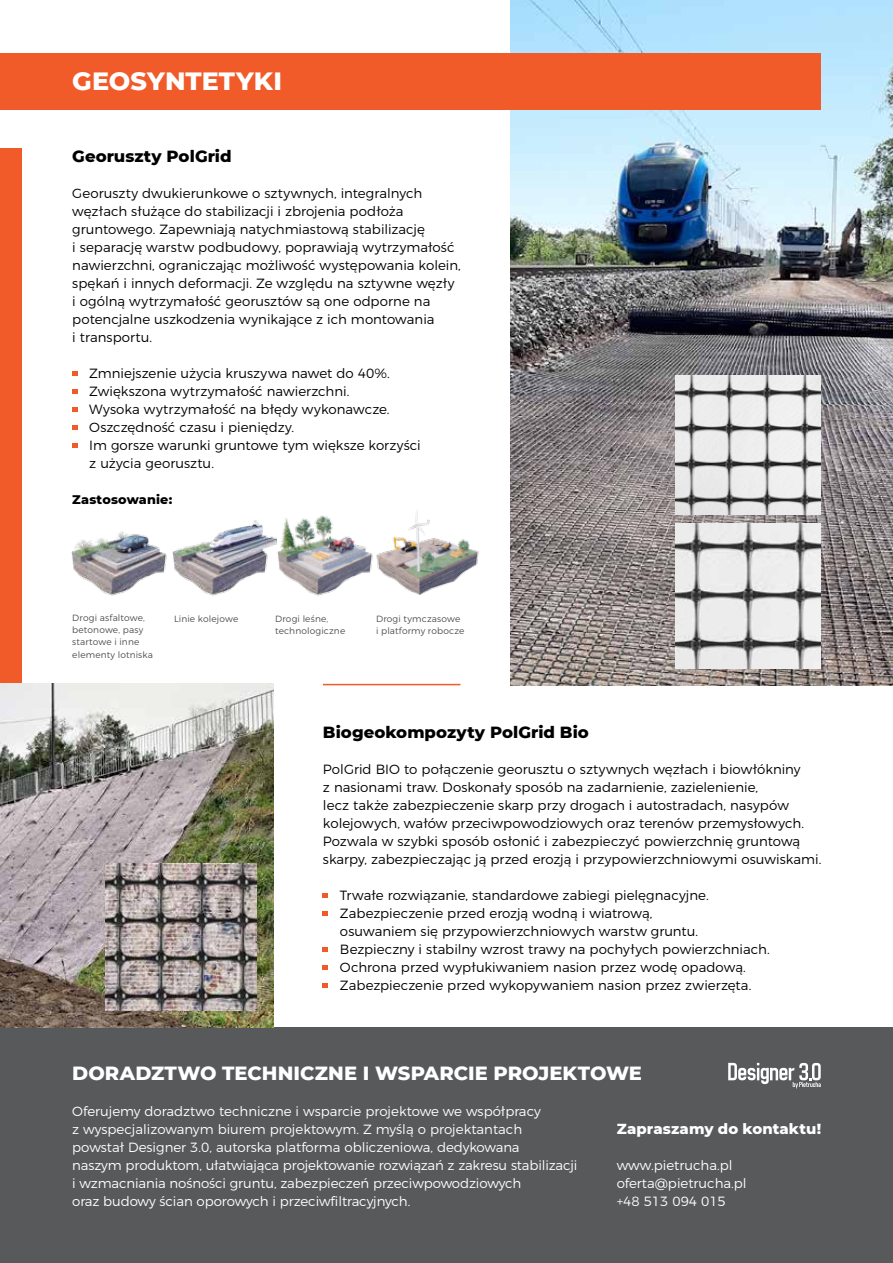
<style>
.page{position:relative;width:893px;height:1263px;background:#fff}
.page>*{position:absolute;margin:0;border:0;box-sizing:border-box;transform-origin:0 0}
.t1{font:800 25.5px "Montserrat";color:#fff}
.t2{font:800 19.5px "Montserrat";color:#fff}
.t3{font:800 16.5px "Montserrat";letter-spacing:.005em;color:#000}
.t4{font:800 14.85px "Montserrat";letter-spacing:.005em;color:#fff}
.t5{font:300 13.35px/18px "Montserrat";color:#000}
.t6{font:300 13.35px/18px "Montserrat";letter-spacing:-.005em;color:#fff}
.t7{font:800 12.75px "Montserrat";letter-spacing:.01em;color:#000}
.t8{font:300 9px/12.3px "Montserrat";letter-spacing:.015em;color:#4d4d4f}
.s1{font-family:"Arial";font-weight:900;font-size:13.5px}
</style>
<div class="page">
<div style="left:0;top:1027px;width:893px;height:236px;background:#58595b"></div>
<img style="left:71px;top:531px;width:90px;height:65px">
<img style="left:161px;top:520px;width:104px;height:76px">
<div style="left:0;top:148px;width:21px;height:538px;background:#f15a29"></div>
<img style="left:510px;top:0;width:383px;height:685px">
<div style="left:0;top:53px;width:821px;height:56px;background:#f15a29"></div>
<hr style="left:323px;top:684px;width:137px;height:1px;background:#f15a29">
<svg style="left:728px;top:1063px;width:93px;height:25px"></svg>
<img style="left:0;top:684px;width:273px;height:343px">
<img style="left:106px;top:863px;width:150px;height:147px">
<svg style="left:72px;top:371px;width:5px;height:5px"></svg>
<svg style="left:72px;top:389px;width:5px;height:5px"></svg>
<svg style="left:72px;top:407px;width:5px;height:5px"></svg>
<svg style="left:72px;top:425px;width:5px;height:5px"></svg>
<svg style="left:72px;top:443px;width:5px;height:5px"></svg>
<svg style="left:323px;top:893px;width:5px;height:5px"></svg>
<svg style="left:323px;top:983px;width:5px;height:5px"></svg>
<svg style="left:323px;top:911px;width:5px;height:5px"></svg>
<svg style="left:323px;top:947px;width:5px;height:5px"></svg>
<svg style="left:323px;top:965px;width:5px;height:5px"></svg>
<img style="left:265px;top:515px;width:103px;height:81px">
<img style="left:368px;top:510px;width:111px;height:85px">
<img style="left:675px;top:523px;width:146px;height:145px">
<img style="left:675px;top:376px;width:146px;height:139px">
<h1 class="t1" style="left:72px;top:63px;width:39px">GEOSYNTETY</h1>
<h1 class="t1" style="left:254px;top:63px;width:26px">KI</h1>
<p class="t3" style="left:72px;top:144px;width:161px">Georuszty PolGrid</p>
<p class="t5" style="left:72px;top:183px;width:390px">Georuszty dwukierunkowe o sztywnych, integralnych węzłach służące do stabilizacji i zbrojenia podłoża gruntowego. Zapewniają natychmiastową stabilizację<br>i separację warstw podbudowy, poprawiają wytrzymałość nawierzchni, ograniczając możliwość występowania kolein, spękań i innych deformacji. Ze względu na sztywne węzły i ogólną wytrzymałość georusztów są one odporne na potencjalne uszkodzenia wynikające z ich montowania<br>i transportu.</p>
<p class="t5" style="left:72px;top:363px;width:319px">• Zmniejszenie użycia kruszywa nawet do 40%.</p>
<p class="t5" style="left:72px;top:381px;width:279px">• Zwiększona wytrzymałość nawierzchni.</p>
<p class="t5" style="left:72px;top:399px;width:319px">• Wysoka wytrzymałość na błędy wykonawcze.</p>
<p class="t5" style="left:72px;top:417px;width:223px">• Oszczędność czasu i pieniędzy.</p>
<p class="t5" style="left:72px;top:435px;width:350px"><span class="s1">∙</span> Im gorsze warunki gruntowe tym większe korzyści</p>
<p class="t5" style="left:89px;top:453px;width:126px">z użycia georusztu.</p>
<p class="t7" style="left:72px;top:490px;width:101px">Zastosowanie:</p>
<p class="t8" style="left:72px;top:611px;width:82px">Drogi asfaltowe, betonowe, pasy startowe i inne elementy lotniska</p>
<p class="t8" style="left:174px;top:612px;width:66px">Linie kolejowe</p>
<p class="t8" style="left:275px;top:612px;width:72px">Drogi leśne, technologiczne</p>
<p class="t8" style="left:376px;top:612px;width:90px">Drogi tymczasowe i platformy robocze</p>
<p class="t3" style="left:323px;top:720px;width:267px">Biogeokompozyty PolGrid Bio</p>
<p class="t5" style="left:323px;top:759px;width:500px">PolGrid BIO to połączenie georusztu o sztywnych węzłach i biowłókniny<br>z nasionami traw. Doskonały sposób na zadarnienie, zazielenienie,<br>lecz także zabezpieczenie skarp przy drogach i autostradach, nasypów kolejowych, wałów przeciwpowodziowych oraz terenów przemysłowych.<br>Pozwala w szybki sposób osłonić i zabezpieczyć powierzchnię gruntową skarpy, zabezpieczając ją przed erozją i przypowierzchniowymi osuwiskami.</p>
<p class="t5" style="left:323px;top:885px;width:387px">• Trwałe rozwiązanie, standardowe zabiegi pielęgnacyjne.</p>
<p class="t5" style="left:340px;top:903px;width:360px;text-indent:-17px">• Zabezpieczenie przed erozją wodną i wiatrową, osuwaniem się przypowierzchniowych warstw gruntu.</p>
<p class="t5" style="left:323px;top:939px;width:448px">• Bezpieczny i stabilny wzrost trawy na pochyłych powierzchniach.</p>
<p class="t5" style="left:323px;top:957px;width:424px">• Ochrona przed wypłukiwaniem nasion przez wodę opadową.</p>
<p class="t5" style="left:323px;top:975px;width:430px">• Zabezpieczenie przed wykopywaniem nasion przez zwierzęta.</p>
<h2 class="t2" style="left:72px;top:1059px;width:17px">DORADZTWO</h2>
<h2 class="t2" style="left:222px;top:1059px;width:15px">TECHNICZNE</h2>
<h2 class="t2" style="left:363px;top:1059px;width:28px">I WSPARCIE</h2>
<h2 class="t2" style="left:494px;top:1059px;width:15px">PROJE</h2>
<h2 class="t2" style="left:563px;top:1059px;width:33px">KTOWE</h2>
<p class="t6" style="left:72px;top:1101px;width:507px">Oferujemy doradztwo techniczne i wsparcie projektowe we współpracy<br>z wyspecjalizowanym biurem projektowym. Z myślą o projektantach<br>powstał Designer 3.0, autorska platforma obliczeniowa, dedykowana<br>naszym produktom, ułatwiająca projektowanie rozwiązań z zakresu stabilizacji i wzmacniania nośności gruntu, zabezpieczeń przeciwpowodziowych<br>oraz budowy ścian oporowych i przeciwfiltracyjnych.</p>
<p class="t4" style="left:617px;top:1118px;width:206px">Zapraszamy do kontaktu!</p>
<p class="t6" style="left:617px;top:1155px;width:131px">www.pietrucha.pl oferta@pietrucha.pl +48 513 094 015</p>
</div>
